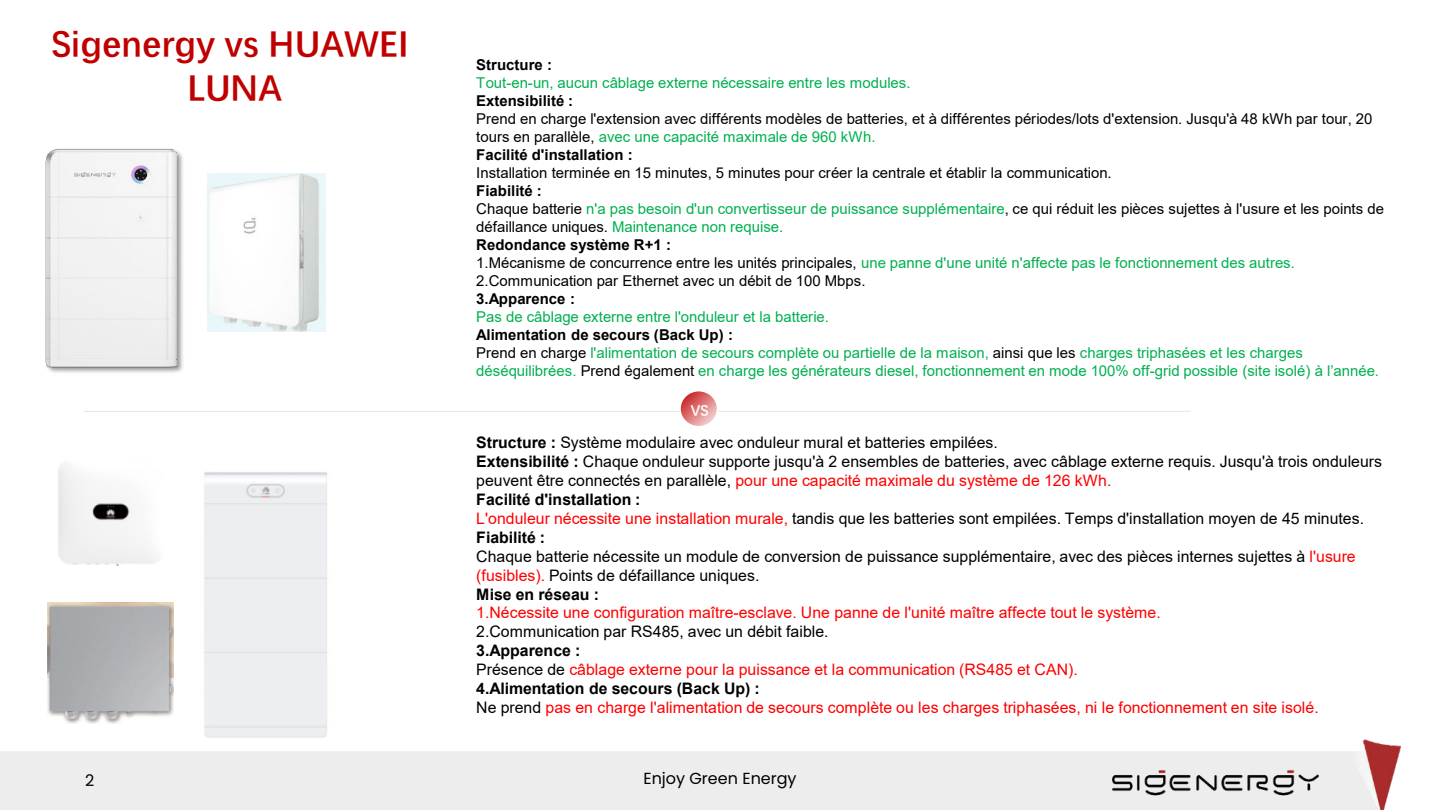
<style>
.page{position:relative;width:1440px;height:810px;background:#fff}
.page>*{position:absolute;margin:0;border:0;box-sizing:border-box;transform-origin:0 0}
.t1{font:700 36px/43.2px "Deng Xian";color:#c00000;text-align:center}
.t2{font:16.05px "Poppins";color:#000}
.t3{font:15.9px/18.9px "Arial";color:#000}
.t4{font:15.9px/18.9px "Arial";color:#f00}
.t5{font:15px/18px "Arial";color:#000}
.t6{font:15px/18px "Arial";color:#00b050}
.t7{font:700 15px "Arial";color:#000}
.t8{font:700 15px "Deng Xian";color:#fff}
.s1{color:#00b050}
.s2{font-weight:700}
.s3{font-weight:700;color:#000}
.s4{color:#000}
.s5{color:#f00}
</style>
<div class="page">
<div style="left:0;top:751px;width:1112px;height:59px;background:#ededed"></div>
<img style="left:1112px;top:740px;width:288px;height:70px">
<hr style="left:83px;top:411px;width:1108px;height:1px;background:#e7e6e6">
<svg style="left:682px;top:393px;width:33px;height:31px"></svg>
<div style="left:679px;top:390px;width:39px;height:37px;border:2px solid #fff;border-radius:50%"></div>
<img style="left:182px;top:156px;width:1px;height:213px">
<img style="left:45px;top:148px;width:137px;height:225px">
<img style="left:208px;top:173px;width:117px;height:159px">
<img style="left:58px;top:463px;width:100px;height:103px">
<img style="left:47px;top:603px;width:126px;height:121px">
<h1 class="t1" style="left:51px;top:26px;width:359px">Sigenergy vs HUAWEI<br>LUNA</h1>
<p class="t7" style="left:476px;top:59px;width:77px">Structure :</p>
<p class="t6" style="left:476px;top:75px;width:436px">Tout-en-un, aucun câblage externe nécessaire entre les modules.</p>
<p class="t7" style="left:476px;top:95px;width:98px">Extensibilité :</p>
<p class="t5" style="left:476px;top:111px;width:898px">Prend en charge l'extension avec différents modèles de batteries, et à différentes périodes/lots d'extension. Jusqu'à 48 kWh par tour, 20 tours en parallèle, <span class="s1">avec une capacité maximale de 960 kWh.<br></span><span class="s2">Facilité d'installation :</span></p>
<p class="t5" style="left:476px;top:165px;width:637px">Installation terminée en 15 minutes, 5 minutes pour créer la centrale et établir la communication.</p>
<p class="t5" style="left:476px;top:183px;width:909px"><span class="s2">Fiabilité :<br></span>Chaque batterie <span class="s1">n'a pas besoin d'un convertisseur de puissance supplémentaire</span>, ce qui réduit les pièces sujettes à l'usure et les points de défaillance uniques. <span class="s1">Maintenance non requise.<br></span><span class="s2">Redondance système R+1 :<br></span>1.Mécanisme de concurrence entre les unités principales, <span class="s1">une panne d'une unité n'affecte pas le fonctionnement des autres.<br></span>2.Communication par Ethernet avec un débit de 100 Mbps.</p>
<p class="t7" style="left:476px;top:293px;width:100px">3.Apparence :</p>
<p class="t6" style="left:476px;top:309px;width:354px">Pas de câblage externe entre l'onduleur et la batterie.</p>
<p class="t6" style="left:476px;top:327px;width:904px"><span class="s3">Alimentation de secours (Back Up) :<br></span><span class="s4">Prend en charge</span> l'alimentation de secours complète ou partielle de la maison, <span class="s4">ainsi que les</span> charges triphasées et les charges déséquilibrées. <span class="s4">Prend également</span> en charge les générateurs diesel, fonctionnement en mode 100% off-grid possible (site isolé) à l’année.</p>
<p class="t8" style="left:691px;top:404px;width:19px">VS</p>
<p class="t3" style="left:476px;top:435px;width:907px"><span class="s2">Structure :</span> Système modulaire avec onduleur mural et batteries empilées.<br><span class="s2">Extensibilité :</span> Chaque onduleur supporte jusqu'à 2 ensembles de batteries, avec câblage externe requis. Jusqu'à trois onduleurs peuvent être connectés en parallèle, <span class="s5">pour une capacité maximale du système de 126 kWh.<br></span><span class="s2">Facilité d'installation :<br></span><span class="s5">L'onduleur nécessite une installation murale,</span> tandis que les batteries sont empilées. Temps d'installation moyen de 45 minutes.<br><span class="s2">Fiabilité :<br></span>Chaque batterie nécessite un module de conversion de puissance supplémentaire, avec des pièces internes sujettes à <span class="s5">l'usure (fusibles).</span> Points de défaillance uniques.<br><span class="s2">Mise en réseau :</span></p>
<p class="t4" style="left:476px;top:605px;width:686px">1.Nécessite une configuration maître-esclave. Une panne de l'unité maître affecte tout le système.</p>
<p class="t3" style="left:476px;top:624px;width:354px">2.Communication par RS485, avec un débit faible.</p>
<p class="t4" style="left:476px;top:643px;width:844px"><span class="s3">3.Apparence :<br></span><span class="s4">Présence de</span> câblage externe pour la puissance et la communication (RS485 et CAN).<br><span class="s3">4.Alimentation de secours (Back Up) :<br></span><span class="s4">Ne prend</span> pas en charge l'alimentation de secours complète ou les charges triphasées, ni le fonctionnement en site isolé.</p>
<p class="t2" style="left:85px;top:774px;width:11px">2</p>
<p class="t2" style="left:643px;top:772px;width:155px">Enjoy Green Energy</p>
</div>
